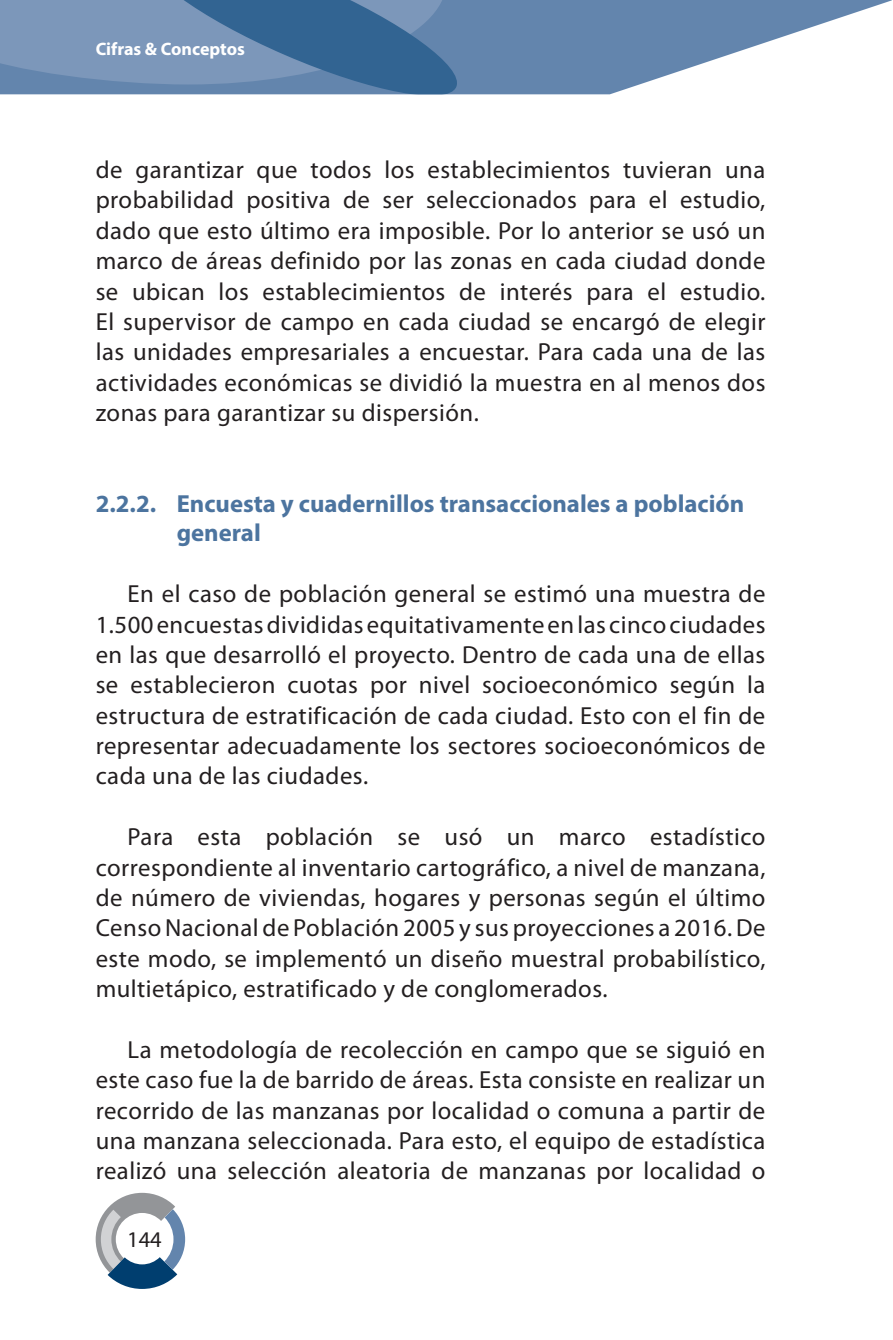
<style>
.page{position:relative;width:893px;height:1340px;background:#fff}
.page>*{position:absolute;margin:0;border:0;box-sizing:border-box;transform-origin:0 0}
.t1{font:24.75px/30.4px "Myriad Pro";letter-spacing:.02em;color:#231f20;text-align:justify}
.t2{font:700 24.75px/29.7px "Myriad Pro";color:#4c749f}
.t3{font:22.5px "Myriad Pro";color:#231f20}
.t4{font:700 18px "Myriad Pro";color:#fff}
</style>
<div class="page">
<svg style="left:96px;top:1192px;width:89px;height:96px"></svg>
<svg style="left:465px;top:0;width:427px;height:94px;fill:#6385ad"></svg>
<svg style="left:0;top:0;width:465px;height:94px;background:#6083ab"></svg>
<p class="t4" style="left:96px;top:37px;width:151px">Cifras &amp; Conceptos</p>
<p class="t1" style="left:96px;top:154px;width:671px">de garantizar que todos los establecimientos tuvieran una probabilidad positiva de ser seleccionados para el estudio, dado que esto último era imposible. Por lo anterior se usó un marco de áreas definido por las zonas en cada ciudad donde se ubican los establecimientos de interés para el estudio.<br>El supervisor de campo en cada ciudad se encargó de elegir las unidades empresariales a encuestar. Para cada una de las actividades económicas se dividió la muestra en al menos dos zonas para garantizar su dispersión.</p>
<p class="t2" style="left:177px;top:487px;width:569px;text-indent:-81px">2.2.2. Encuesta y cuadernillos transaccionales a población general</p>
<p class="t1" style="left:96px;top:578px;width:671px;text-indent:32px">En el caso de población general se estimó una muestra de 1.500 encuestas divididas equitativamente en las cinco ciudades en las que desarrolló el proyecto. Dentro de cada una de ellas se establecieron cuotas por nivel socioeconómico según la estructura de estratificación de cada ciudad. Esto con el fin de representar adecuadamente los sectores socioeconómicos de cada una de las ciudades.</p>
<p class="t1" style="left:96px;top:821px;width:671px;text-indent:32px">Para esta población se usó un marco estadístico correspondiente al inventario cartográfico, a nivel de manzana, de número de viviendas, hogares y personas según el último Censo Nacional de Población 2005 y sus proyecciones a 2016. De este modo, se implementó un diseño muestral probabilístico, multietápico, estratificado y de conglomerados.</p>
<p class="t1" style="left:96px;top:1034px;width:671px;text-indent:32px">La metodología de recolección en campo que se siguió en este caso fue la de barrido de áreas. Esta consiste en realizar un recorrido de las manzanas por localidad o comuna a partir de una manzana seleccionada. Para esto, el equipo de estadística realizó una selección aleatoria de manzanas por localidad o</p>
<p class="t3" style="left:127px;top:1225px;width:36px">144</p>
</div>
